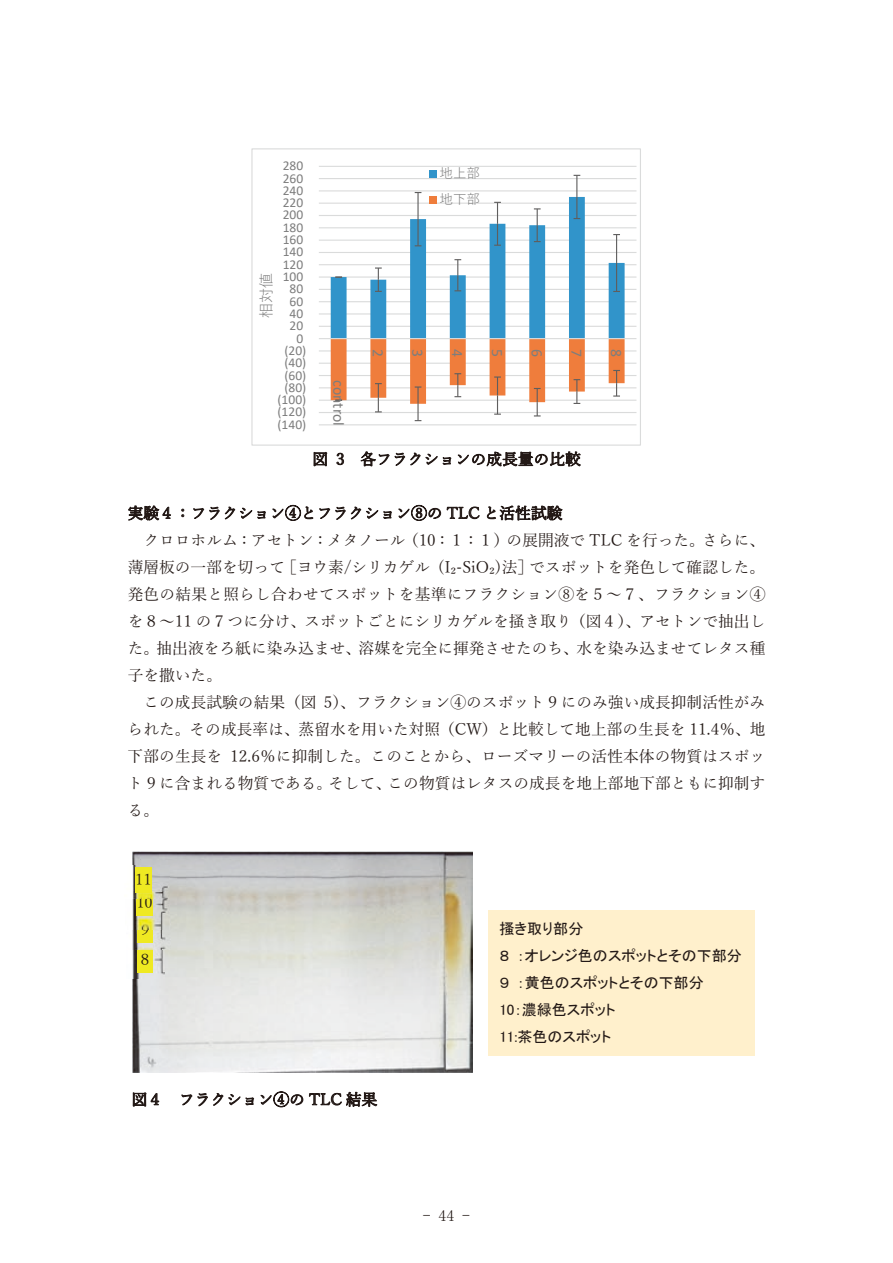
<style>
.page{position:relative;width:893px;height:1263px;background:#fff}
.page>*{position:absolute;margin:0;border:0;box-sizing:border-box;transform-origin:0 0}
.t1{font:15.75px "Yu Mincho";color:#231916}
.t2{font:15.75px "Calibri";color:#7d7d7d}
.t3{font:15.75px "MS Mincho";color:#231916}
.t4{font:15px/27px "MS P Gothic";color:#231916}
.t5{font:15px "Yu Mincho";color:#231916}
.t6{font:15px "Yu Gothic";color:#7d7d7d}
.t7{font:13.5px "Calibri";color:#7d7d7d}
.t8{font:13.5px/26.2px "Yu Gothic";color:#7d7d7d}
</style>
<div class="page">
<hr style="left:319px;top:424px;width:317px;height:1px;background:#dadbdb">
<hr style="left:319px;top:412px;width:317px;height:1px;background:#dadbdb">
<hr style="left:319px;top:400px;width:317px;height:1px;background:#dadbdb">
<hr style="left:319px;top:387px;width:317px;height:1px;background:#dadbdb">
<hr style="left:319px;top:375px;width:317px;height:1px;background:#dadbdb">
<hr style="left:319px;top:363px;width:317px;height:1px;background:#dadbdb">
<hr style="left:319px;top:350px;width:317px;height:1px;background:#dadbdb">
<hr style="left:319px;top:326px;width:317px;height:1px;background:#dadbdb">
<hr style="left:319px;top:313px;width:317px;height:1px;background:#dadbdb">
<hr style="left:319px;top:301px;width:317px;height:1px;background:#dadbdb">
<hr style="left:319px;top:289px;width:317px;height:1px;background:#dadbdb">
<hr style="left:319px;top:276px;width:317px;height:2px;background:#dadbdb">
<hr style="left:319px;top:264px;width:317px;height:1px;background:#dadbdb">
<hr style="left:319px;top:252px;width:317px;height:1px;background:#dadbdb">
<hr style="left:319px;top:240px;width:317px;height:1px;background:#dadbdb">
<hr style="left:319px;top:227px;width:317px;height:1px;background:#dadbdb">
<hr style="left:319px;top:215px;width:317px;height:1px;background:#dadbdb">
<hr style="left:319px;top:203px;width:317px;height:1px;background:#dadbdb">
<hr style="left:319px;top:190px;width:317px;height:1px;background:#dadbdb">
<hr style="left:319px;top:178px;width:317px;height:1px;background:#dadbdb">
<hr style="left:319px;top:166px;width:317px;height:1px;background:#dadbdb">
<svg style="left:331px;top:175px;width:294px;height:246px"></svg>
<hr style="left:319px;top:338px;width:317px;height:1px;background:#dadbdb">
<div style="left:429px;top:170px;width:7px;height:7px;background:#3194ca"></div>
<div style="left:429px;top:196px;width:7px;height:8px;background:#ef7d3c"></div>
<div style="left:251px;top:149px;width:390px;height:297px;border:1px solid #dadbdb"></div>
<img style="left:133px;top:852px;width:339px;height:220px">
<svg style="left:164px;top:949px;width:1px;height:24px"></svg>
<img style="left:132px;top:949px;width:32px;height:30px">
<div style="left:138px;top:948px;width:15px;height:25px;background:#efe922"></div>
<img style="left:132px;top:916px;width:39px;height:33px">
<div style="left:138px;top:917px;width:15px;height:26px;background:#efe922"></div>
<img style="left:132px;top:889px;width:38px;height:40px">
<div style="left:136px;top:891px;width:17px;height:25px;background:#efe922"></div>
<img style="left:132px;top:866px;width:37px;height:32px">
<div style="left:135px;top:867px;width:17px;height:25px;background:#efe922"></div>
<div style="left:489px;top:910px;width:266px;height:146px;background:#fff0cc"></div>
<p class="t7" style="left:283px;top:156px;width:22px">280</p>
<p class="t7" style="left:283px;top:169px;width:22px">260</p>
<p class="t7" style="left:283px;top:181px;width:22px">240</p>
<p class="t7" style="left:283px;top:193px;width:22px">220</p>
<p class="t7" style="left:283px;top:206px;width:22px">200</p>
<p class="t7" style="left:283px;top:218px;width:22px">180</p>
<p class="t7" style="left:283px;top:230px;width:22px">160</p>
<p class="t7" style="left:283px;top:243px;width:22px">140</p>
<p class="t6" style="left:252px;top:318px;width:47px;rotate:-90deg">相対値</p>
<p class="t7" style="left:283px;top:255px;width:22px">120</p>
<p class="t7" style="left:283px;top:267px;width:22px">100</p>
<p class="t7" style="left:289px;top:279px;width:15px">80</p>
<p class="t7" style="left:289px;top:292px;width:15px">60</p>
<p class="t7" style="left:289px;top:304px;width:15px">40</p>
<p class="t7" style="left:289px;top:316px;width:15px">20</p>
<p class="t7" style="left:296px;top:329px;width:8px">0</p>
<p class="t7" style="left:284px;top:341px;width:23px">(20)</p>
<p class="t7" style="left:284px;top:353px;width:23px">(40)</p>
<p class="t7" style="left:284px;top:366px;width:23px">(60)</p>
<p class="t7" style="left:284px;top:378px;width:23px">(80)</p>
<p class="t7" style="left:278px;top:390px;width:30px">(100)</p>
<p class="t7" style="left:278px;top:403px;width:30px">(120)</p>
<p class="t7" style="left:278px;top:415px;width:30px">(140)</p>
<p class="t2" style="left:349px;top:380px;width:47px;rotate:90deg">control</p>
<p class="t8" style="left:440px;top:158px;width:42px">地上部地下部</p>
<p class="t2" style="left:389px;top:349px;width:9px;rotate:90deg">2</p>
<p class="t2" style="left:429px;top:349px;width:9px;rotate:90deg">3</p>
<p class="t2" style="left:468px;top:349px;width:9px;rotate:90deg">4</p>
<p class="t2" style="left:508px;top:349px;width:9px;rotate:90deg">5</p>
<p class="t2" style="left:548px;top:349px;width:9px;rotate:90deg">6</p>
<p class="t2" style="left:588px;top:349px;width:9px;rotate:90deg">7</p>
<p class="t2" style="left:627px;top:349px;width:9px;rotate:90deg">8</p>
<p class="t1" style="left:312px;top:445px;width:270px">図 3 各フラクションの成⻑量の⽐較</p>
<p class="t1" style="left:128px;top:499px;width:436px">実験４：フラクション④とフラクション⑧の TLC と活性試験</p>
<p class="t1" style="left:143px;top:526px;width:623px">クロロホルム：アセトン：メタノール（10：１：１）の展開液で TLC を行った。さらに、</p>
<p class="t1" style="left:128px;top:553px;width:639px">薄層板の一部を切って［ヨウ素/シリカゲル (I₂-SiO₂)法］でスポットを発色して確認した。</p>
<p class="t1" style="left:128px;top:579px;width:639px">発色の結果と照らし合わせてスポットを基準にフラクション⑧を５〜７、フラクション④</p>
<p class="t1" style="left:128px;top:606px;width:639px">を８〜11 の７つに分け、スポットごとにシリカゲルを掻き取り（図４）、アセトンで抽出し</p>
<p class="t1" style="left:128px;top:633px;width:639px">た。抽出液をろ紙に染み込ませ、溶媒を完全に揮発させたのち、水を染み込ませてレタス種</p>
<p class="t1" style="left:128px;top:660px;width:96px">子を撒いた。</p>
<p class="t1" style="left:143px;top:687px;width:623px">この成⻑試験の結果（図 5）、フラクション④のスポット９にのみ強い成⻑抑制活性がみ</p>
<p class="t1" style="left:128px;top:714px;width:639px">られた。その成⻑率は、蒸留水を⽤いた対照（CW）と⽐較して地上部の生⻑を 11.4％、地</p>
<p class="t1" style="left:128px;top:741px;width:639px">下部の生⻑を 12.6％に抑制した。このことから、ローズマリーの活性本体の物質はスポッ</p>
<p class="t1" style="left:128px;top:768px;width:639px">ト９に含まれる物質である。そして、この物質はレタスの成⻑を地上部地下部ともに抑制す</p>
<p class="t1" style="left:128px;top:795px;width:33px">る。</p>
<p class="t5" style="left:135px;top:866px;width:18px">11</p>
<p class="t5" style="left:136px;top:889px;width:18px">10</p>
<p class="t5" style="left:138px;top:916px;width:17px">９</p>
<p class="t5" style="left:138px;top:946px;width:17px">８</p>
<p class="t1" style="left:132px;top:1085px;width:247px">図４ フラクション④の TLC 結果</p>
<p class="t4" style="left:499px;top:915px;width:244px">搔き取り部分<br>８ ：オレンジ色のスポットとその下部分<br>９ ：黄色のスポットとその下部分<br>10：濃緑色スポット<br>11:茶色のスポット</p>
<p class="t3" style="left:423px;top:1207px;width:49px">- 44 -</p>
</div>
